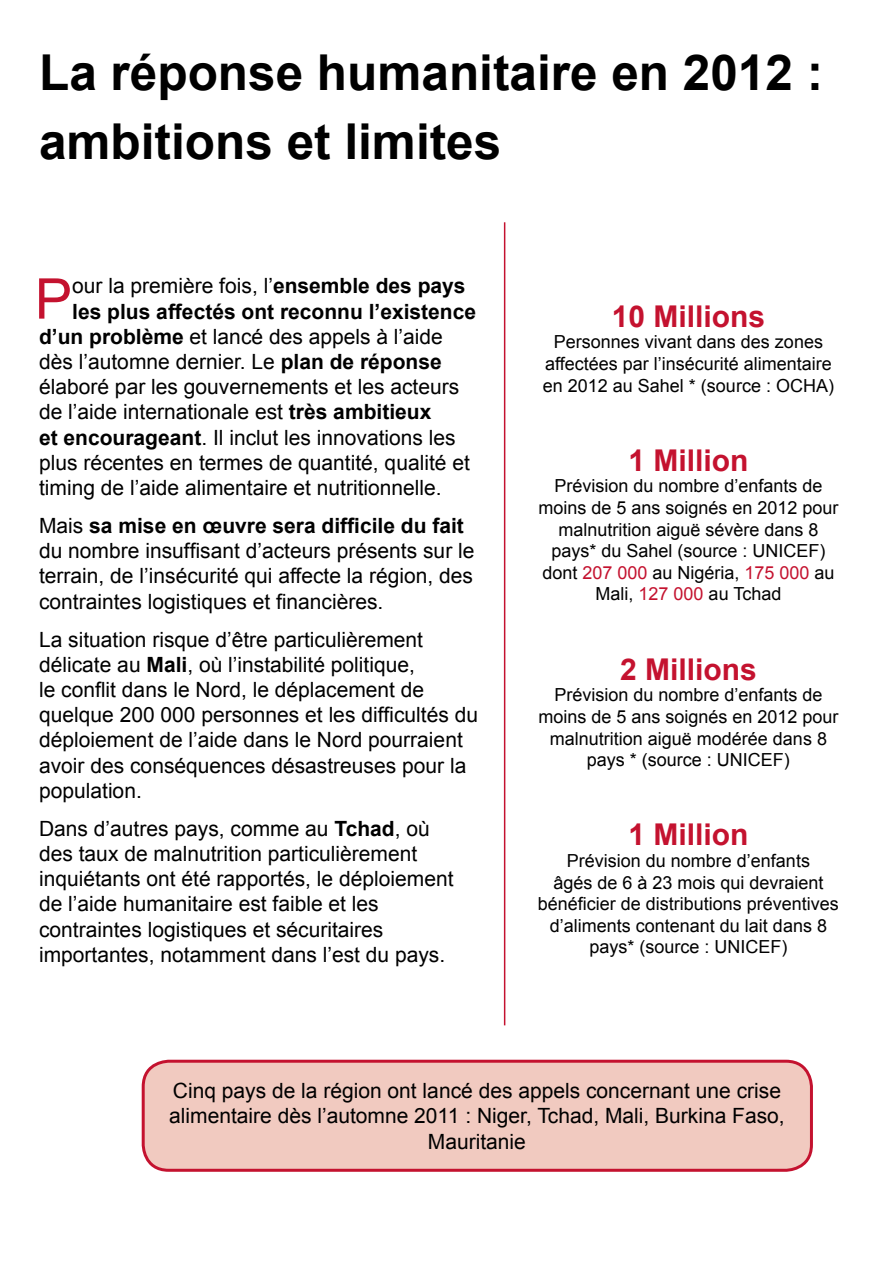
<style>
.page{position:relative;width:893px;height:1263px;background:#fff}
.page>*{position:absolute;margin:0;border:0;box-sizing:border-box;transform-origin:0 0}
.t1{font:56.25px "Arial";color:#c4122f}
.t2{font:700 49.5px/69px "Arial";color:#000}
.t3{font:700 30px "Arial";color:#c4122f}
.t4{font:21px/25.2px "Arial";color:#000}
.t5{font:700 21px "Arial";color:#000}
.t6{font:18px/21.6px "Arial";color:#000;text-align:center}
.s1{font-weight:700}
.s2{color:#c4122f}
</style>
<div class="page">
<hr style="left:504px;top:222px;width:1px;height:803px;background:#c4122f">
<div style="left:143px;top:1061px;width:668px;height:109px;background:#f1cac0;border-radius:26px"></div>
<div style="left:142px;top:1060px;width:671px;height:112px;border:3px solid #c4122f;border-radius:26px"></div>
<h2 class="t2" style="left:39px;top:40px;width:786px">La réponse humanitaire en 2012 : ambitions et limites</h2>
<h1 class="t1" style="left:35px;top:262px;width:39px">P</h1>
<p class="t4" style="left:72px;top:274px;width:395px">our la première fois, l’<span class="s1">ensemble des pays</span></p>
<p class="t5" style="left:72px;top:297px;width:405px">les plus affectés ont reconnu l’existence</p>
<p class="t4" style="left:39px;top:324px;width:405px"><span class="s1">d’un problème</span> et lancé des appels à l’aide</p>
<p class="t4" style="left:39px;top:349px;width:404px">dès l’automne dernier. Le <span class="s1">plan de réponse</span></p>
<p class="t4" style="left:39px;top:374px;width:422px">élaboré par les gouvernements et les acteurs</p>
<p class="t4" style="left:39px;top:400px;width:394px">de l’aide internationale est <span class="s1">très ambitieux</span></p>
<p class="t4" style="left:39px;top:425px;width:418px"><span class="s1">et encourageant</span>. Il inclut les innovations les</p>
<p class="t4" style="left:39px;top:450px;width:432px">plus récentes en termes de quantité, qualité et</p>
<p class="t4" style="left:39px;top:475px;width:404px">timing de l’aide alimentaire et nutritionnelle.</p>
<p class="t4" style="left:39px;top:513px;width:437px">Mais <span class="s1">sa mise en œuvre sera difficile du fait </span>du nombre insuffisant d’acteurs présents sur le terrain, de l’insécurité qui affecte la région, des contraintes logistiques et financières.</p>
<p class="t4" style="left:39px;top:627px;width:440px">La situation risque d’être particulièrement délicate au <span class="s1">Mali</span>, où l’instabilité politique,<br>le conflit dans le Nord, le déplacement de quelque 200 000 personnes et les difficultés du déploiement de l’aide dans le Nord pourraient avoir des conséquences désastreuses pour la population.</p>
<p class="t4" style="left:39px;top:816px;width:416px">Dans d’autres pays, comme au <span class="s1">Tchad</span>, où des taux de malnutrition particulièrement inquiétants ont été rapportés, le déploiement de l’aide humanitaire est faible et les contraintes logistiques et sécuritaires importantes, notamment dans l’est du pays.</p>
<h3 class="t3" style="left:612px;top:297px;width:155px">10 Millions</h3>
<p class="t6" style="left:543px;top:331px;width:293px">Personnes vivant dans des zones affectées par l’insécurité alimentaire en 2012 au Sahel * (source : OCHA)</p>
<h3 class="t3" style="left:628px;top:441px;width:122px">1 Million</h3>
<p class="t6" style="left:538px;top:475px;width:302px">Prévision du nombre d’enfants de moins de 5 ans soignés en 2012 pour malnutrition aiguë sévère dans 8 pays* du Sahel (source : UNICEF) dont <span class="s2">207 000</span> au Nigéria, <span class="s2">175 000</span> au<br>Mali, <span class="s2">127 000</span> au Tchad</p>
<h3 class="t3" style="left:620px;top:649px;width:138px">2 Millions</h3>
<p class="t6" style="left:538px;top:684px;width:302px">Prévision du nombre d’enfants de moins de 5 ans soignés en 2012 pour malnutrition aiguë modérée dans 8 pays * (source : UNICEF)</p>
<h3 class="t3" style="left:628px;top:815px;width:122px">1 Million</h3>
<p class="t6" style="left:538px;top:850px;width:303px">Prévision du nombre d’enfants<br>âgés de 6 à 23 mois qui devraient bénéficier de distributions préventives d’aliments contenant du lait dans 8 pays* (source : UNICEF)</p>
<p class="t4" style="left:169px;top:1078px;width:617px;text-align:center">Cinq pays de la région ont lancé des appels concernant une crise alimentaire dès l’automne 2011 : Niger, Tchad, Mali, Burkina Faso,<br>Mauritanie</p>
</div>
